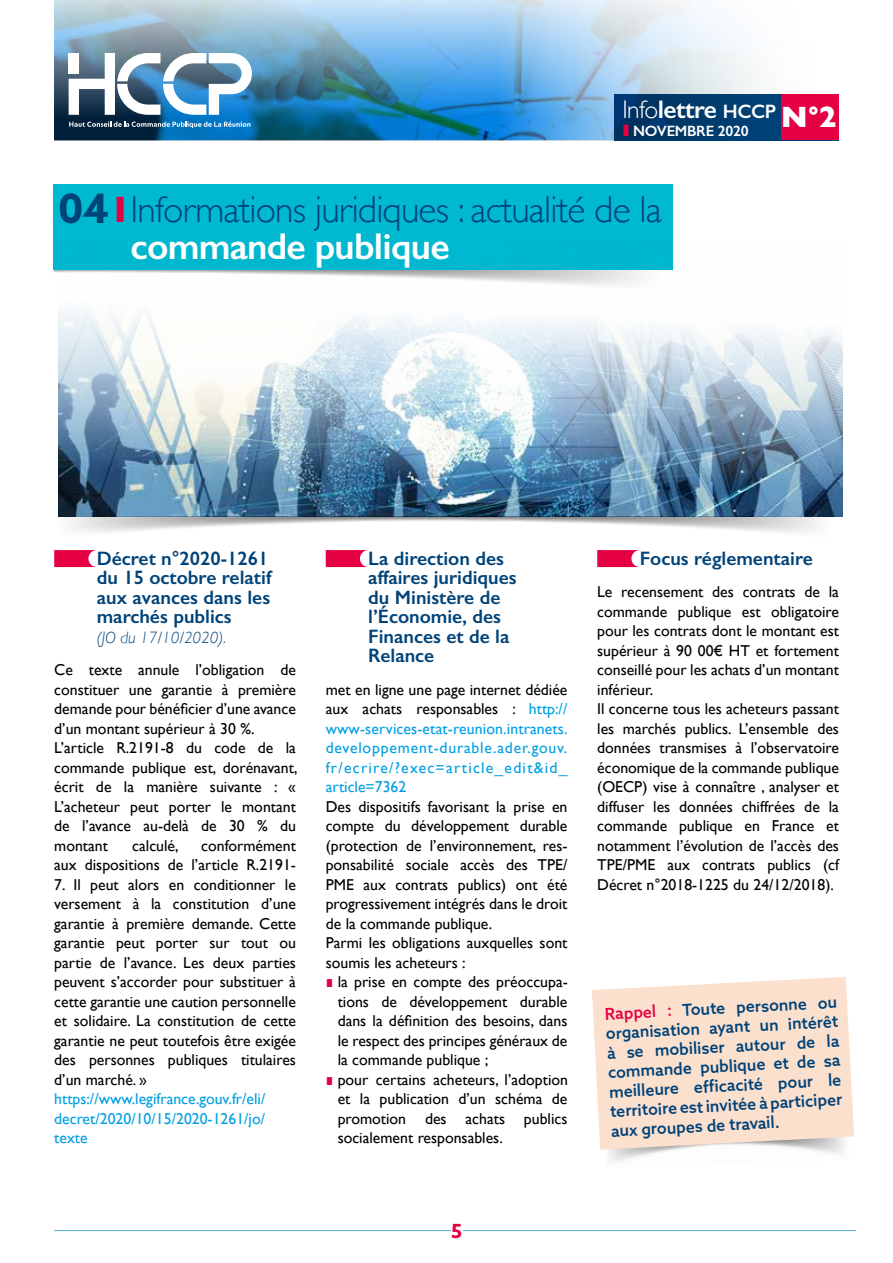
<style>
.page{position:relative;width:893px;height:1263px;background:#fff}
.page>*{position:absolute;margin:0;border:0;box-sizing:border-box;transform-origin:0 0}
.t1{font:300 37.5px/37.5px "Gill Sans";letter-spacing:-.02em;color:#004379}
.t2{font:700 30px "Gill Sans";color:#fff}
.t3{font:600 25.5px "Gill Sans";letter-spacing:-.02em;color:#fff}
.t4{font:600 19.5px/19.5px "Gill Sans";color:#004379}
.t5{font:700 19.5px "Azo Sans";color:#e50043}
.t6{font:500 16.5px/19.5px "Azo Sans";color:#004379;text-align:justify}
.t7{font:italic 300 16.5px "Gill Sans";color:#004379}
.t8{font:15.75px/19.5px "Gill Sans";color:#000}
.t9{font:15.75px/19.5px "Gill Sans";color:#009fe3;text-align:justify}
.t10{font:600 15px "Gill Sans";letter-spacing:-.02em;color:#fff}
.s1{font-weight:300}
.s2{font-size:19.5px}
.s3{font-weight:800;color:#e50043}
.s4{font-family:"Azo Sans";font-weight:700;font-size:40.5px}
.s5{font-weight:700;color:#e50043}
.s6{font-weight:600;color:#fff}
.s7{color:#000}
.s8{font-weight:800;font-size:10.5px;color:#e50043}
.s9{color:#e50043}
</style>
<div class="page">
<svg style="left:592px;top:977px;width:262px;height:173px;fill:#fce0ce"></svg>
<img style="left:54px;top:0;width:703px;height:140px">
<svg style="left:69px;top:53px;width:183px;height:62px"></svg>
<svg style="left:69px;top:121px;width:181px;height:7px"></svg>
<hr style="left:54px;top:1230px;width:802px;height:1px;background:#54abd1">
<div style="left:451px;top:1223px;width:11px;height:15px;background:#fff"></div>
<div style="left:54px;top:184px;width:619px;height:86px;background:#00b8cf"></div>
<img style="left:59px;top:270px;width:783px;height:246px">
<img style="left:58px;top:516px;width:775px;height:17px">
<svg style="left:54px;top:550px;width:42px;height:17px"></svg>
<svg style="left:326px;top:550px;width:42px;height:17px"></svg>
<svg style="left:597px;top:550px;width:42px;height:17px"></svg>
<svg style="left:614px;top:94px;width:225px;height:46px;fill:#003a6e"></svg>
<div style="left:781px;top:94px;width:57px;height:46px;background:#e50043"></div>
<h3 class="t3" style="left:622px;top:94px;width:155px"><span class="s1">Info</span>lettre <span class="s2">HCCP</span></h3>
<p class="t10" style="left:622px;top:121px;width:128px"><span class="s3">I</span> NOVEMBRE 2020</p>
<h2 class="t2" style="left:781px;top:93px;width:57px">N°2</h2>
<h1 class="t1" style="left:131px;top:189px;width:533px;text-indent:-72px"><span class="s4">04</span><span class="s5">1</span>Informations juridiques : actualité de la <span class="s6">commande publique</span></h1>
<p class="t4" style="left:97px;top:548px;width:176px">Décret n°2020-1261 du 15 octobre relatif aux avances dans les marchés publics</p>
<p class="t7" style="left:97px;top:628px;width:131px">(JO du 17/10/2020).</p>
<p class="t8" style="left:54px;top:660px;width:245px">Ce texte annule l’obligation de constituer une garantie à première demande pour bénéficier d’une avance d’un montant supérieur à 30 %.<br>L’article R.2191-8 du code de la commande publique est, dorénavant, écrit de la manière suivante : «<br>L’acheteur peut porter le montant de l’avance au-delà de 30 % du montant</p>
<p class="t8" style="left:54px;top:835px;width:243px;text-align:right">conformément<br>aux dispositions de l’article R.2191-</p>
<p class="t8" style="left:54px;top:874px;width:243px;text-align:justify">7. Il peut alors en conditionner le versement à la constitution d’une garantie à première demande. Cette garantie peut porter sur tout ou partie de l’avance. Les deux parties peuvent s’accorder pour substituer à cette garantie une caution personnelle et solidaire. La constitution de cette garantie ne peut toutefois être exigée des personnes publiques titulaires d’un marché. »</p>
<p class="t9" style="left:54px;top:1089px;width:213px">https://www.legifrance.gouv.fr/eli/ decret/2020/10/15/2020-1261/jo/ texte</p>
<p class="t8" style="left:132px;top:835px;width:48px">calculé,</p>
<p class="t4" style="left:368px;top:548px;width:150px">La direction des affaires juridiques du Ministère de l’Économie, des<br>Finances et de la<br>Relance</p>
<p class="t9" style="left:326px;top:679px;width:243px"><span class="s7">met en ligne une page internet dédiée aux achats responsables :</span> http:// www-services-etat-reunion.intranets. developpement-durable.ader.gouv. fr/ecrire/?exec=article_edit&amp;id_ article=7362</p>
<p class="t8" style="left:326px;top:796px;width:243px">Des dispositifs favorisant la prise en</p>
<p class="t8" style="left:326px;top:816px;width:243px">compte du développement durable</p>
<p class="t8" style="left:326px;top:835px;width:243px">(protection de l’environnement, res-</p>
<p class="t8" style="left:326px;top:855px;width:243px">ponsabilité sociale accès des TPE/</p>
<p class="t8" style="left:326px;top:874px;width:243px">PME aux contrats publics) ont été</p>
<p class="t8" style="left:326px;top:894px;width:243px">progressivement intégrés dans le droit</p>
<p class="t8" style="left:326px;top:913px;width:168px">de la commande publique.</p>
<p class="t8" style="left:326px;top:933px;width:243px">Parmi les obligations auxquelles sont</p>
<p class="t8" style="left:326px;top:952px;width:141px">soumis les acheteurs :</p>
<p class="t8" style="left:326px;top:972px;width:244px"><span class="s8">I</span> la prise en compte des préoccupa-</p>
<p class="t8" style="left:338px;top:991px;width:231px">tions de développement durable</p>
<p class="t8" style="left:338px;top:1011px;width:231px">dans la définition des besoins, dans</p>
<p class="t8" style="left:338px;top:1030px;width:231px">le respect des principes généraux de</p>
<p class="t8" style="left:338px;top:1050px;width:152px">la commande publique ;</p>
<p class="t8" style="left:326px;top:1069px;width:244px"><span class="s8">I</span> pour certains acheteurs, l’adoption</p>
<p class="t8" style="left:338px;top:1089px;width:231px">et la publication d’un schéma de</p>
<p class="t8" style="left:338px;top:1108px;width:231px">promotion des achats publics</p>
<p class="t8" style="left:338px;top:1128px;width:167px">socialement responsables.</p>
<p class="t4" style="left:640px;top:548px;width:175px">Focus réglementaire</p>
<p class="t8" style="left:597px;top:582px;width:243px">Le recensement des contrats de la commande publique est obligatoire pour les contrats dont le montant est supérieur à 90 00€ HT et fortement conseillé pour les achats d’un montant inférieur.<br>Il concerne tous les acheteurs passant les marchés publics. L’ensemble des données transmises à l’observatoire économique de la commande publique (OECP) vise à connaître , analyser et diffuser les données chiffrées de la commande publique en France et notamment l’évolution de l’accès des TPE/PME aux contrats publics (cf Décret n°2018-1225 du 24/12/2018).</p>
<p class="t6" style="left:604px;top:1004px;width:234px;rotate:-3deg"><span class="s9">Rappel :</span> Toute personne ou organisation ayant un intérêt à se mobiliser autour de la commande publique et de sa meilleure effi cacité pour le territoire est invitée à participer aux groupes de travail.</p>
<p class="t5" style="left:451px;top:1218px;width:13px">5</p>
</div>
